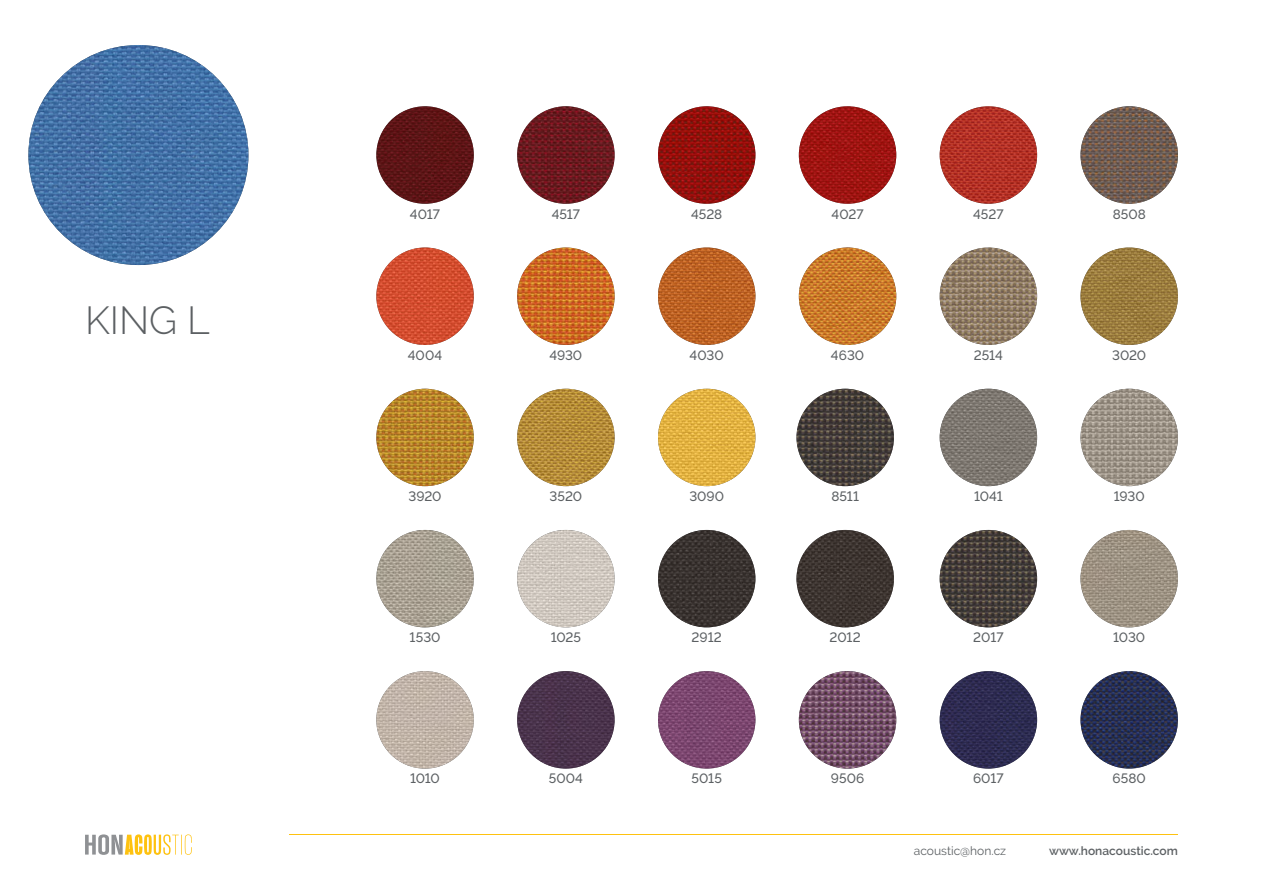
<style>
.page{position:relative;width:1263px;height:893px;background:#fff}
.page>*{position:absolute;margin:0;border:0;box-sizing:border-box;transform-origin:0 0}
.Nadpis_barvy{font:300 39px "Raleway";color:#5c6063}
.označení_barvy{font:500 13.5px "Raleway";color:#5c6063}
.t1{font:600 12px "Raleway";color:#5c6063}
.t2{font:12px "Raleway";color:#5c6063}
</style>
<div class="page">
<svg style="left:85px;top:834px;width:107px;height:21px"></svg>
<hr style="left:289px;top:834px;width:889px;height:1px;background:#fec210">
<img style="left:376px;top:106px;width:98px;height:98px;border-radius:49px">
<img style="left:517px;top:106px;width:98px;height:98px;border-radius:49px">
<img style="left:940px;top:106px;width:97px;height:98px;border-radius:49px">
<img style="left:940px;top:248px;width:97px;height:97px;border-radius:49px">
<img style="left:940px;top:389px;width:97px;height:97px;border-radius:49px">
<img style="left:940px;top:530px;width:97px;height:97px;border-radius:49px">
<img style="left:940px;top:671px;width:97px;height:98px;border-radius:49px">
<img style="left:799px;top:106px;width:97px;height:98px;border-radius:49px">
<img style="left:796px;top:389px;width:98px;height:97px;border-radius:49px">
<img style="left:796px;top:530px;width:98px;height:97px;border-radius:49px">
<img style="left:658px;top:106px;width:97px;height:98px;border-radius:49px">
<img style="left:28px;top:45px;width:220px;height:220px;border-radius:110px">
<img style="left:376px;top:248px;width:98px;height:97px;border-radius:49px">
<img style="left:517px;top:530px;width:98px;height:97px;border-radius:49px">
<img style="left:376px;top:530px;width:98px;height:97px;border-radius:49px">
<img style="left:658px;top:389px;width:97px;height:97px;border-radius:49px">
<img style="left:658px;top:530px;width:97px;height:97px;border-radius:49px">
<img style="left:799px;top:248px;width:97px;height:97px;border-radius:49px">
<img style="left:1080px;top:106px;width:98px;height:98px;border-radius:49px">
<img style="left:1080px;top:248px;width:98px;height:97px;border-radius:49px">
<img style="left:1080px;top:389px;width:98px;height:97px;border-radius:49px">
<img style="left:1080px;top:530px;width:98px;height:97px;border-radius:49px">
<img style="left:1080px;top:671px;width:98px;height:98px;border-radius:49px">
<img style="left:658px;top:248px;width:97px;height:97px;border-radius:49px">
<img style="left:517px;top:389px;width:98px;height:97px;border-radius:49px">
<img style="left:376px;top:389px;width:98px;height:97px;border-radius:49px">
<img style="left:517px;top:248px;width:98px;height:97px;border-radius:49px">
<img style="left:799px;top:671px;width:97px;height:98px;border-radius:49px">
<img style="left:517px;top:671px;width:98px;height:98px;border-radius:49px">
<img style="left:658px;top:671px;width:97px;height:98px;border-radius:49px">
<img style="left:376px;top:671px;width:98px;height:98px;border-radius:49px">
<p class="Nadpis_barvy" style="left:85px;top:297px;width:126px">KING L</p>
<p class="označení_barvy" style="left:410px;top:206px;width:32px">4017</p>
<p class="označení_barvy" style="left:552px;top:206px;width:30px">4517</p>
<p class="označení_barvy" style="left:973px;top:206px;width:32px">4527</p>
<p class="označení_barvy" style="left:691px;top:206px;width:33px">4528</p>
<p class="označení_barvy" style="left:831px;top:206px;width:34px">4027</p>
<p class="označení_barvy" style="left:1113px;top:206px;width:35px">8508</p>
<p class="označení_barvy" style="left:408px;top:347px;width:36px">4004</p>
<p class="označení_barvy" style="left:549px;top:347px;width:34px">4930</p>
<p class="označení_barvy" style="left:690px;top:347px;width:36px">4030</p>
<p class="označení_barvy" style="left:831px;top:347px;width:35px">4630</p>
<p class="označení_barvy" style="left:974px;top:347px;width:31px">2514</p>
<p class="označení_barvy" style="left:1112px;top:347px;width:36px">3020</p>
<p class="označení_barvy" style="left:408px;top:488px;width:35px">3920</p>
<p class="označení_barvy" style="left:549px;top:488px;width:34px">3520</p>
<p class="označení_barvy" style="left:689px;top:488px;width:36px">3090</p>
<p class="označení_barvy" style="left:831px;top:488px;width:29px">8511</p>
<p class="označení_barvy" style="left:974px;top:488px;width:30px">1041</p>
<p class="označení_barvy" style="left:1114px;top:488px;width:33px">1930</p>
<p class="označení_barvy" style="left:410px;top:630px;width:32px">1530</p>
<p class="označení_barvy" style="left:551px;top:630px;width:32px">1025</p>
<p class="označení_barvy" style="left:691px;top:630px;width:32px">2912</p>
<p class="označení_barvy" style="left:829px;top:630px;width:33px">2012</p>
<p class="označení_barvy" style="left:973px;top:630px;width:32px">2017</p>
<p class="označení_barvy" style="left:1113px;top:630px;width:33px">1030</p>
<p class="označení_barvy" style="left:410px;top:771px;width:31px">1010</p>
<p class="označení_barvy" style="left:549px;top:771px;width:36px">5004</p>
<p class="označení_barvy" style="left:691px;top:771px;width:32px">5015</p>
<p class="označení_barvy" style="left:831px;top:771px;width:35px">9506</p>
<p class="označení_barvy" style="left:973px;top:771px;width:32px">6017</p>
<p class="označení_barvy" style="left:1112px;top:771px;width:35px">6580</p>
<p class="t2" style="left:914px;top:844px;width:94px">acoustic@hon.cz</p>
<p class="t1" style="left:1049px;top:844px;width:130px">www.honacoustic.com</p>
</div>
